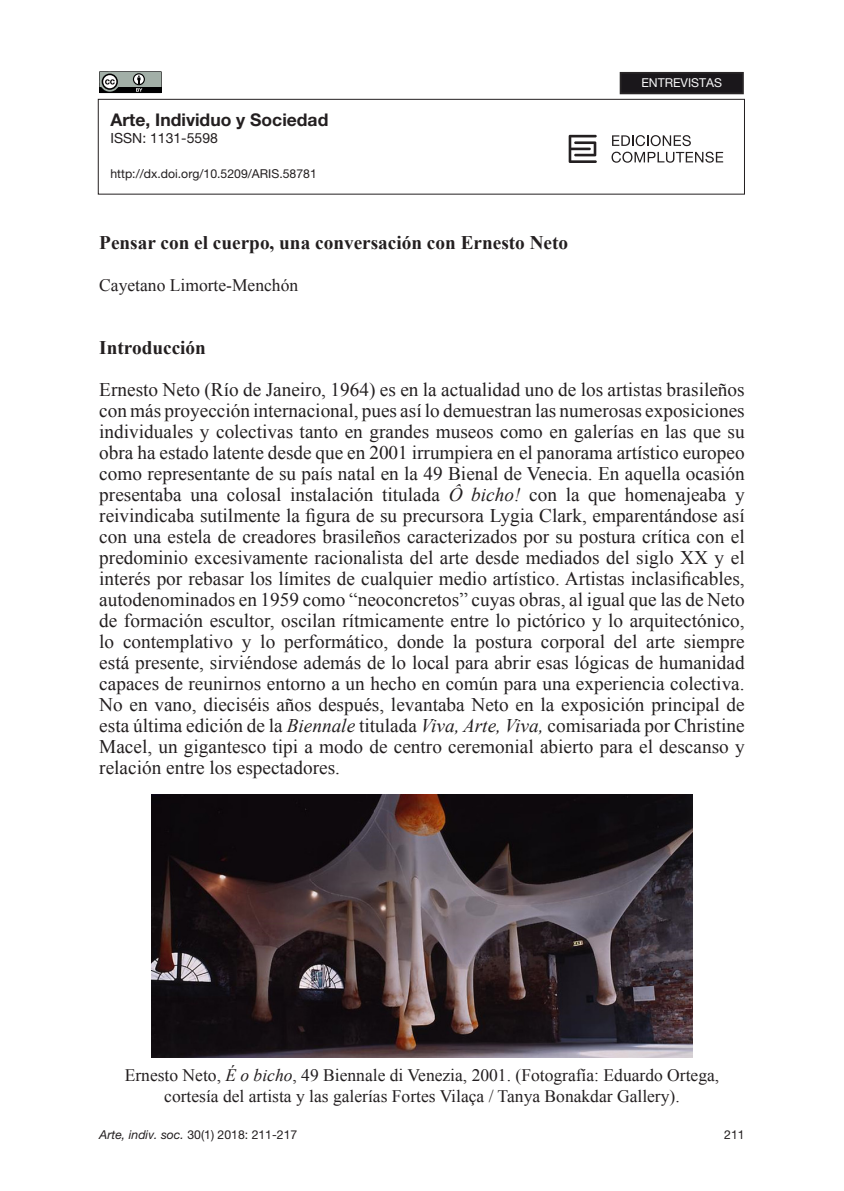
<style>
.page{position:relative;width:844px;height:1191px;background:#fff}
.page>*{position:absolute;margin:0;border:0;box-sizing:border-box;transform-origin:0 0}
.Título_original{font:19.25px/21px "Times New Roman";color:#231f20;text-align:justify}
.Título_original-2{font:700 19.25px "Times New Roman";color:#231f20}
.Título_original-3{font:17.5px/21px "Times New Roman";color:#231f20;text-align:center}
.t1{font:700 17.5px "Helvetica Neue LT Pro";color:#231f20}
.t2{font:14px "Helvetica Neue LT Pro";color:#231f20}
.t3{font:12.25px "Helvetica Neue LT Pro";color:#231f20}
.t4{font:12.25px "Helvetica Neue LT Pro";color:#f7f7f8}
.s1{font-style:italic}
</style>
<div class="page">
<div style="left:98px;top:99px;width:646px;height:95px;border:1px solid #231f20"></div>
<svg style="left:568px;top:135px;width:28px;height:28px"></svg>
<svg style="left:612px;top:135px;width:78px;height:11px"></svg>
<svg style="left:611px;top:152px;width:112px;height:11px"></svg>
<div style="left:620px;top:73px;width:122px;height:20px;background:#1a171b"></div>
<div style="left:619px;top:72px;width:124px;height:22px;border:2px solid #292627"></div>
<img style="left:151px;top:794px;width:541px;height:263px">
<svg style="left:99px;top:71px;width:63px;height:22px"></svg>
<p class="t1" style="left:110px;top:109px;width:219px">Arte, Individuo y Sociedad</p>
<p class="t2" style="left:110px;top:130px;width:109px">ISSN: 1131-5598</p>
<p class="t3" style="left:110px;top:166px;width:208px">http://dx.doi.org/10.5209/ARIS.58781</p>
<p class="Título_original-2" style="left:99px;top:228px;width:470px">Pensar con el cuerpo, una conversación con Ernesto Neto</p>
<p class="Título_original-3" style="left:99px;top:274px;width:200px">Cayetano Limorte-Menchón</p>
<p class="t4" style="left:641px;top:76px;width:82px">ENTREVISTAS</p>
<p class="Título_original-2" style="left:99px;top:334px;width:108px">Introducción</p>
<p class="Título_original" style="left:99px;top:378px;width:646px">Ernesto Neto (Río de Janeiro, 1964) es en la actualidad uno de los artistas brasileños con más proyección internacional, pues así lo demuestran las numerosas exposiciones individuales y colectivas tanto en grandes museos como en galerías en las que su obra ha estado latente desde que en 2001 irrumpiera en el panorama artístico europeo como representante de su país natal en la 49 Bienal de Venecia. En aquella ocasión presentaba una colosal instalación titulada <span class="s1">Ô bicho!</span> con la que homenajeaba y reivindicaba sutilmente la figura de su precursora Lygia Clark, emparentándose así con una estela de creadores brasileños caracterizados por su postura crítica con el predominio excesivamente racionalista del arte desde mediados del siglo XX y el interés por rebasar los límites de cualquier medio artístico. Artistas inclasificables, autodenominados en 1959 como “neoconcretos” cuyas obras, al igual que las de Neto de formación escultor, oscilan rítmicamente entre lo pictórico y lo arquitectónico, lo contemplativo y lo performático, donde la postura corporal del arte siempre está presente, sirviéndose además de lo local para abrir esas lógicas de humanidad capaces de reunirnos entorno a un hecho en común para una experiencia colectiva.<br>No en vano, dieciséis años después, levantaba Neto en la exposición principal de esta última edición de la <span class="s1">Biennale</span> titulada <span class="s1">Viva, Arte, Viva,</span> comisariada por Christine Macel, un gigantesco tipi a modo de centro ceremonial abierto para el descanso y relación entre los espectadores.</p>
<p class="Título_original-3" style="left:125px;top:1064px;width:596px">Ernesto Neto, <span class="s1">É o bicho</span>, 49 Biennale di Venezia, 2001. (Fotografía: Eduardo Ortega, cortesía del artista y las galerías Fortes Vilaça / Tanya Bonakdar Gallery).</p>
<p class="t3" style="left:99px;top:1126px;width:199px"><span class="s1">Arte, indiv. soc.</span> 30(1) 2018: 211-217</p>
<p class="t3" style="left:724px;top:1126px;width:22px">211</p>
</div>
